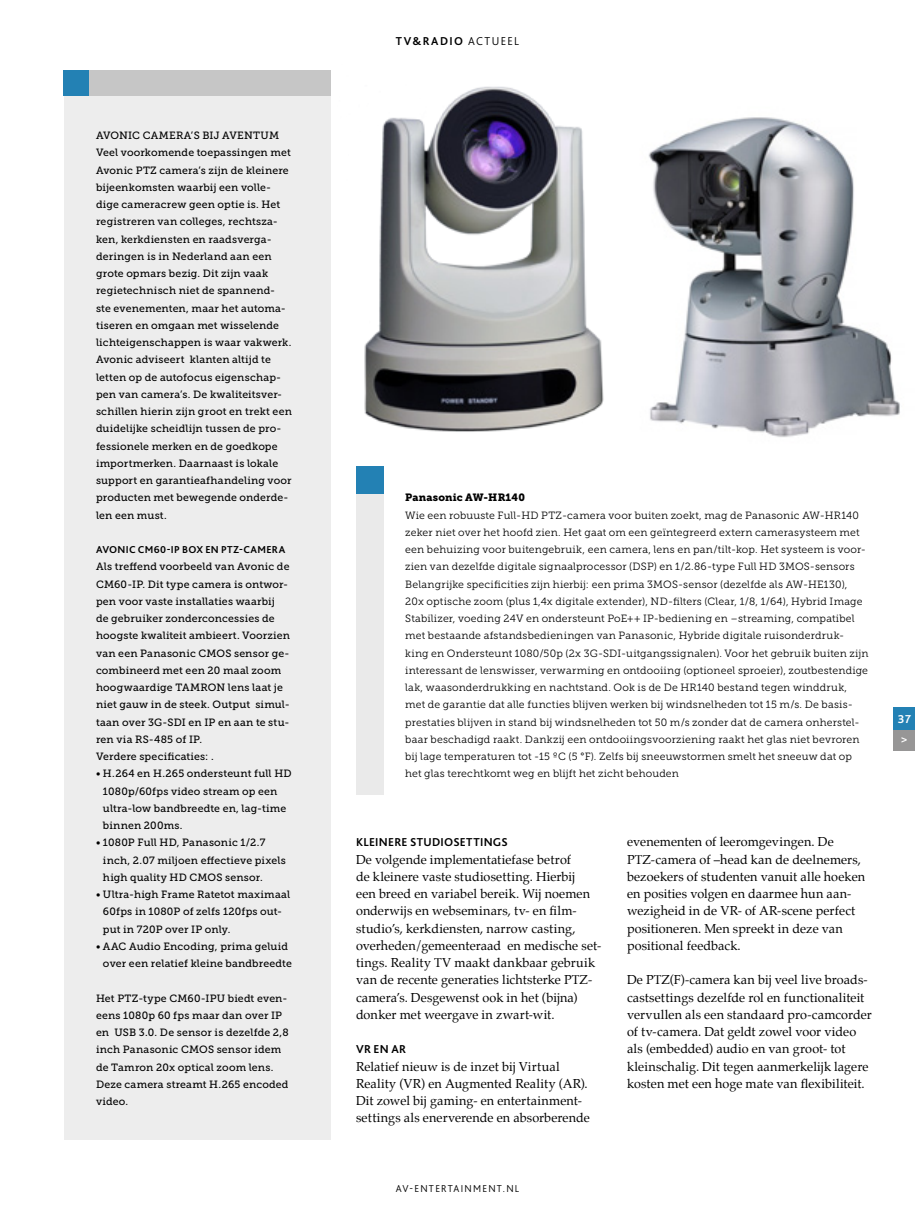
<style>
.page{position:relative;width:915px;height:1212px;background:#fff}
.page>*{position:absolute;margin:0;border:0;box-sizing:border-box;transform-origin:0 0}
.t1{font:12.75px/17.2px "Palatino";letter-spacing:.005em;color:#000}
.t2{font:700 12px "Bliss 2";letter-spacing:.025em;color:#000}
.t3{font:700 12px/20.7px "Bliss 2";color:#fff}
.t4{font:10.5px/17.2px "Museo Slab 500";letter-spacing:.015em;color:#000}
.t5{font:10.5px/17.2px "Museo Slab 300";letter-spacing:.015em;color:#000}
.t6{font:700 10.5px "Bliss 2";letter-spacing:.03em;color:#000}
.t7{font:300 10.5px "Bliss 2";letter-spacing:.125em;color:#000}
.t8{font:10.5px "Museo Slab 900";letter-spacing:.015em;color:#000}
.s1{font-weight:300}
</style>
<div class="page">
<div style="left:893px;top:728px;width:21px;height:22px;background:#979696"></div>
<div style="left:893px;top:707px;width:21px;height:22px;background:#2381b4"></div>
<div style="left:64px;top:71px;width:266px;height:1068px;background:#ededed"></div>
<div style="left:64px;top:70px;width:266px;height:25px;background:#c6c6c6"></div>
<div style="left:64px;top:70px;width:25px;height:25px;background:#2381b4"></div>
<div style="left:356px;top:467px;width:27px;height:327px;background:#eaeaea"></div>
<div style="left:356px;top:467px;width:27px;height:27px;background:#2381b4"></div>
<img style="left:330px;top:70px;width:274px;height:374px">
<img style="left:648px;top:117px;width:252px;height:320px">
<p class="t4" style="left:96px;top:127px;width:197px">AVONIC CAMERA’S BIJ AVENTUM Veel voorkomende toepassingen met Avonic PTZ camera’s zijn de kleinere bijeenkomsten waarbij een volle&shy;dige cameracrew geen optie is. Het registreren van colleges, rechtsza&shy;ken, kerkdiensten en raadsverga&shy;deringen is in Nederland aan een grote opmars bezig. Dit zijn vaak regietechnisch niet de spannend&shy;ste evenementen, maar het automa&shy;tiseren en omgaan met wisselende lichteigenschappen is waar vakwerk.<br>Avonic adviseert klanten altijd te letten op de autofocus eigenschap&shy;pen van camera’s. De kwaliteitsver&shy;schillen hierin zijn groot en trekt een duidelijke scheidlijn tussen de pro&shy;fessionele merken en de goedkope importmerken. Daarnaast is lokale support en garantieafhandeling voor producten met bewegende onderde&shy;len een must.</p>
<p class="t6" style="left:96px;top:543px;width:191px">AVONIC CM60-IP BOX EN PTZ-CAMERA</p>
<p class="t4" style="left:96px;top:558px;width:195px">Als treffend voorbeeld van Avonic de<br>CM60-IP. Dit type camera is ontwor&shy;pen voor vaste installaties waarbij<br>de gebruiker zonderconcessies de hoogste kwaliteit ambieert. Voorzien van een Panasonic CMOS sensor ge&shy;combineerd met een 20 maal zoom hoogwaardige TAMRON lens laat je niet gauw in de steek. Output simul&shy;taan over 3G-SDI en IP en aan te stu&shy;ren via RS-485 of IP.<br>Verdere specificaties: .</p>
<p class="t4" style="left:103px;top:765px;width:190px;text-indent:-7px">• H.264 en H.265 ondersteunt full HD<br>1080p/60fps video stream op een ultra-low bandbreedte en, lag-time binnen 200ms.</p>
<p class="t4" style="left:103px;top:834px;width:184px;text-indent:-7px">• 1080P Full HD, Panasonic 1/2.7 inch, 2.07 miljoen effectieve pixels high quality HD CMOS sensor.</p>
<p class="t4" style="left:103px;top:886px;width:189px;text-indent:-7px">• Ultra-high Frame Ratetot maximaal<br>60fps in 1080P of zelfs 120fps out&shy;put in 720P over IP only.</p>
<p class="t4" style="left:103px;top:938px;width:190px;text-indent:-7px">• AAC Audio Encoding, prima geluid over een relatief kleine bandbreedte</p>
<p class="t4" style="left:96px;top:989px;width:194px">Het PTZ-type CM60-IPU biedt even&shy;eens 1080p 60 fps maar dan over IP en USB 3.0. De sensor is dezelfde 2,8 inch Panasonic CMOS sensor idem de Tamron 20x optical zoom lens.<br>Deze camera streamt H.265 encoded video.</p>
<p class="t2" style="left:395px;top:33px;width:125px">TV&amp;RADIO <span class="s1">ACTUEEL</span></p>
<p class="t8" style="left:405px;top:491px;width:121px">Panasonic AW-HR140</p>
<p class="t5" style="left:405px;top:506px;width:464px">Wie een robuuste Full-HD PTZ-camera voor buiten zoekt, mag de Panasonic AW-HR140 zeker niet over het hoofd zien. Het gaat om een geïntegreerd extern camerasysteem met een behuizing voor buitengebruik, een camera, lens en pan/tilt-kop. Het systeem is voor&shy;zien van dezelfde digitale signaalprocessor (DSP) en 1/2.86-type Full HD 3MOS-sensors Belangrijke specificities zijn hierbij: een prima 3MOS-sensor (dezelfde als AW-HE130), 20x optische zoom (plus 1,4x digitale extender), ND-filters (Clear, 1/8, 1/64), Hybrid Image Stabilizer, voeding 24V en ondersteunt PoE++ IP-bediening en –streaming, compatibel met bestaande afstandsbedieningen van Panasonic, Hybride digitale ruisonderdruk&shy;king en Ondersteunt 1080/50p (2x 3G-SDI-uitgangssignalen). Voor het gebruik buiten zijn interessant de lenswisser, verwarming en ontdooiing (optioneel sproeier), zoutbestendige lak, waasonderdrukking en nachtstand. Ook is de De HR140 bestand tegen winddruk, met de garantie dat alle functies blijven werken bij windsnelheden tot 15 m/s. De basis&shy;prestaties blijven in stand bij windsnelheden tot 50 m/s zonder dat de camera onherstel&shy;baar beschadigd raakt. Dankzij een ontdooiingsvoorziening raakt het glas niet bevroren bij lage temperaturen tot -15 ºC (5 °F). Zelfs bij sneeuwstormen smelt het sneeuw dat op het glas terechtkomt weg en blijft het zicht behouden</p>
<p class="t2" style="left:356px;top:835px;width:153px">KLEINERE STUDIOSETTINGS</p>
<p class="t1" style="left:356px;top:850px;width:246px">De volgende implementatiefase betrof<br>de kleinere vaste studiosetting. Hierbij<br>een breed en variabel bereik. Wij noemen onderwijs en webseminars, tv- en film&shy;studio’s, kerkdiensten, narrow casting, overheden/gemeenteraad en medische set&shy;tings. Reality TV maakt dankbaar gebruik van de recente generaties lichtsterke PTZ&shy;camera’s. Desgewenst ook in het (bijna) donker met weergave in zwart-wit.</p>
<p class="t2" style="left:356px;top:1042px;width:52px">VR EN AR</p>
<p class="t1" style="left:356px;top:1057px;width:235px">Relatief nieuw is de inzet bij Virtual Reality (VR) en Augmented Reality (AR).<br>Dit zowel bij gaming- en entertainment&shy;settings als enerverende en absorberende</p>
<p class="t7" style="left:395px;top:1182px;width:125px">AV-ENTERTAINMENT.NL</p>
<p class="t1" style="left:626px;top:833px;width:239px">evenementen of leeromgevingen. De PTZ-camera of –head kan de deelnemers, bezoekers of studenten vanuit alle hoeken en posities volgen en daarmee hun aan&shy;wezigheid in de VR- of AR-scene perfect positioneren. Men spreekt in deze van positional feedback.</p>
<p class="t1" style="left:626px;top:971px;width:246px">De PTZ(F)-camera kan bij veel live broads&shy;castsettings dezelfde rol en functionaliteit vervullen als een standaard pro-camcorder of tv-camera. Dat geldt zowel voor video als (embedded) audio en van groot- tot kleinschalig. Dit tegen aanmerkelijk lagere kosten met een hoge mate van flexibiliteit.</p>
<p class="t3" style="left:897px;top:708px;width:15px">37 &gt;</p>
</div>
